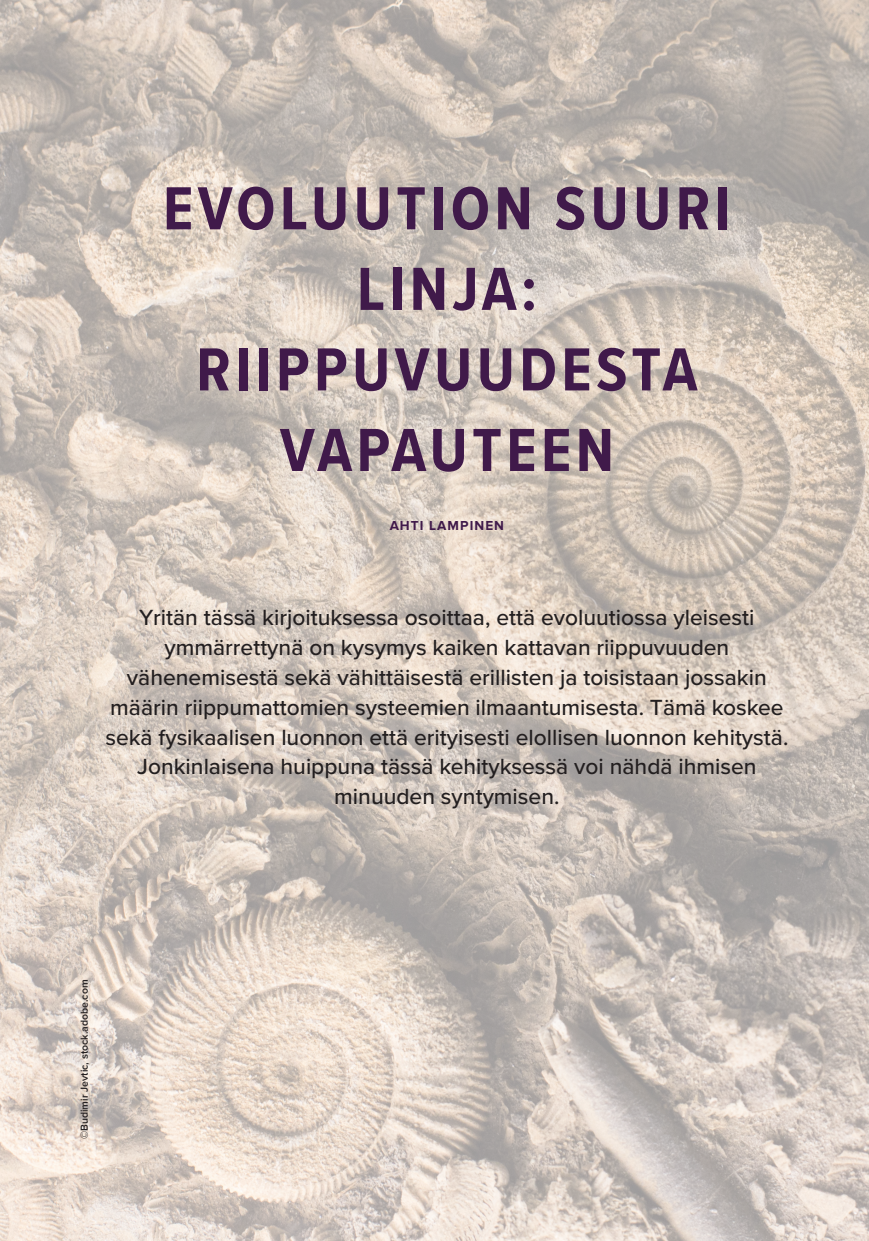
<style>
.page{position:relative;width:869px;height:1241px;background:#fff}
.page>*{position:absolute;margin:0;border:0;box-sizing:border-box;transform-origin:0 0}
.otsikko_artikkeli{font:700 63px/80.5px "Proxima Nova Cond";letter-spacing:.07em;color:#401a4a;text-align:center}
.ingressi_artikkeli{font:500 22.75px/29.8px "Proxima Nova";color:#231f20;text-align:center}
.kirjoittaja_pk{font:700 13.47px "Proxima Nova";letter-spacing:.08em;color:#401a4a}
.leipis_kuvateksti{font:600 10.5px "Proxima Nova";color:#231f20}
</style>
<div class="page">
<img style="left:0;top:0;width:868px;height:1240px">
<p class="otsikko_artikkeli" style="left:163px;top:170px;width:569px">EVOLUUTION SUURI<br>LINJA:</p>
<p class="otsikko_artikkeli" style="left:196px;top:331px;width:502px">RIIPPUVUUDESTA<br>VAPAUTEEN</p>
<p class="kirjoittaja_pk" style="left:389px;top:517px;width:116px">AHTI LAMPINEN</p>
<p class="ingressi_artikkeli" style="left:105px;top:603px;width:684px">Yritän tässä kirjoituksessa osoittaa, että evoluutiossa yleisesti ymmärrettynä on kysymys kaiken kattavan riippuvuuden vähenemisestä sekä vähittäisestä erillisten ja toisistaan jossakin määrin riippumattomien systeemien ilmaantumisesta. Tämä koskee sekä fysikaalisen luonnon että erityisesti elollisen luonnon kehitystä.<br>Jonkinlaisena huippuna tässä kehityksessä voi nähdä ihmisen minuuden syntymisen.</p>
<p class="leipis_kuvateksti" style="left:78px;top:1138px;width:161px;rotate:-90deg">©Budimir Jevtic, stock.adobe.com</p>
</div>
